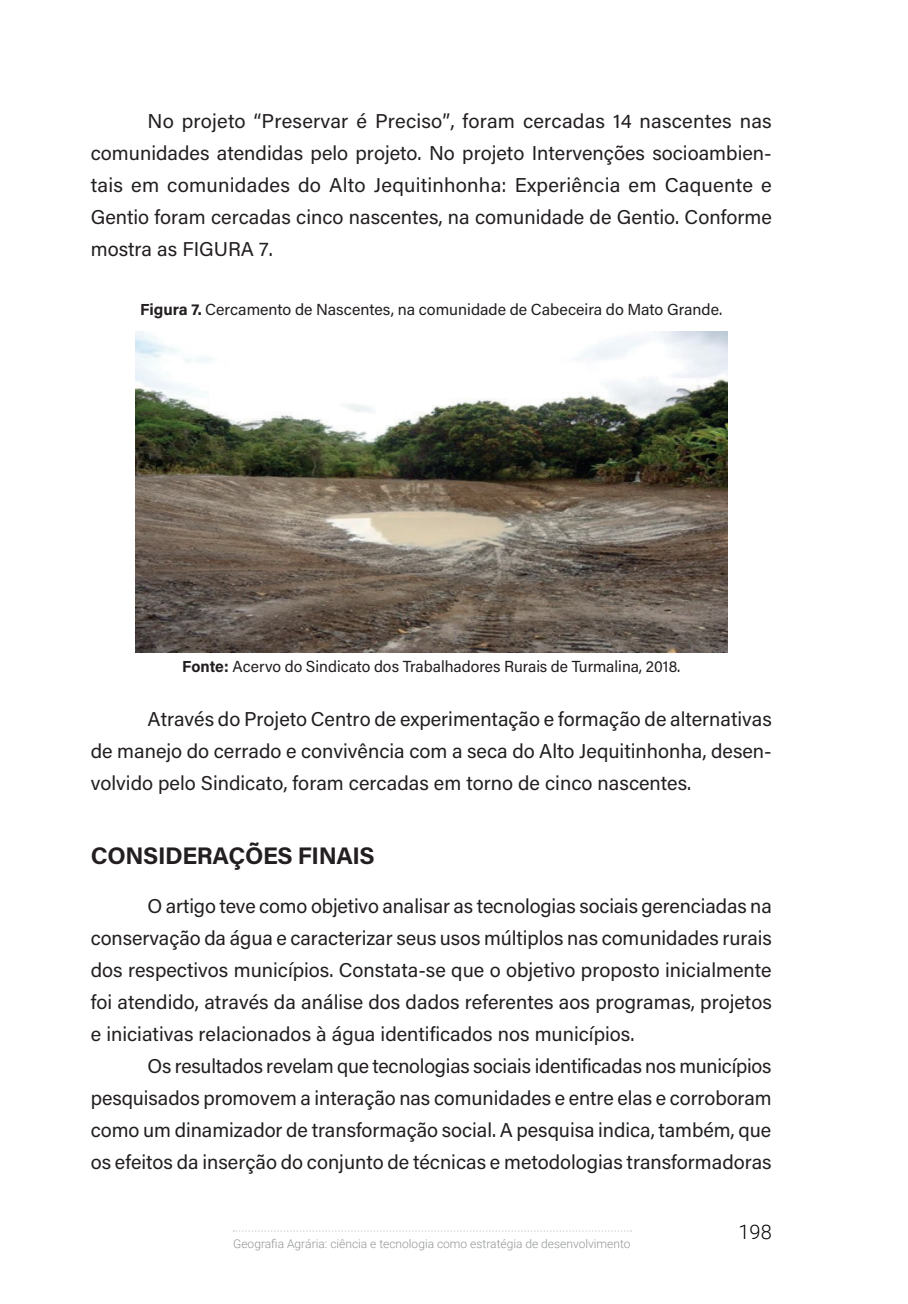
<style>
.page{position:relative;width:908px;height:1304px;background:#fff}
.page>*{position:absolute;margin:0;border:0;box-sizing:border-box;transform-origin:0 0}
._01_titulo{font:700 24px "Acumin Pro";letter-spacing:-.015em;color:#231f20}
._04_texto{font:20px/32px "Acumin Pro";color:#231f20;text-align:justify}
.t1{font:300 20px "Roboto";color:#040101}
._06_figura-quadro-tabela{font:16px "Acumin Pro";color:#231f20}
._06_fonte{font:16px "Acumin Pro";color:#231f20}
.t2{font:300 12px "Roboto";color:#939598}
.s1{font-weight:700}
</style>
<div class="page">
<svg style="left:233px;top:1230px;width:398px;height:2px"></svg>
<img style="left:135px;top:331px;width:591px;height:321px">
<p class="_04_texto" style="left:91px;top:104px;width:682px;text-indent:57px">No projeto “Preservar é Preciso”, foram cercadas 14 nascentes nas comunidades atendidas pelo projeto. No projeto Intervenções socioambien&shy;tais em comunidades do Alto Jequitinhonha: Experiência em Caquente e Gentio foram cercadas cinco nascentes, na comunidade de Gentio. Conforme mostra as FIGURA 7.</p>
<p class="_06_figura-quadro-tabela" style="left:140px;top:298px;width:583px"><span class="s1">Figura 7.</span> Cercamento de Nascentes, na comunidade de Cabeceira do Mato Grande.</p>
<p class="_06_fonte" style="left:182px;top:655px;width:499px"><span class="s1">Fonte:</span> Acervo do Sindicato dos Trabalhadores Rurais de Turmalina, 2018.</p>
<p class="_04_texto" style="left:91px;top:702px;width:682px;text-indent:57px">Através do Projeto Centro de experimentação e formação de alternativas de manejo do cerrado e convivência com a seca do Alto Jequitinhonha, desen&shy;volvido pelo Sindicato, foram cercadas em torno de cinco nascentes.</p>
<p class="_01_titulo" style="left:91px;top:838px;width:285px">CONSIDERAÇÕES FINAIS</p>
<p class="_04_texto" style="left:91px;top:889px;width:682px;text-indent:57px">O artigo teve como objetivo analisar as tecnologias sociais gerenciadas na conservação da água e caracterizar seus usos múltiplos nas comunidades rurais dos respectivos municípios. Constata-se que o objetivo proposto inicialmente foi atendido, através da análise dos dados referentes aos programas, projetos e iniciativas relacionados à água identificados nos municípios.</p>
<p class="_04_texto" style="left:91px;top:1049px;width:682px;text-indent:57px">Os resultados revelam que tecnologias sociais identificadas nos municípios pesquisados promovem a interação nas comunidades e entre elas e corroboram como um dinamizador de transformação social. A pesquisa indica, também, que os efeitos da inserção do conjunto de técnicas e metodologias transformadoras</p>
<p class="t2" style="left:233px;top:1235px;width:398px">Geografia Agrária: ciência e tecnologia como estratégia de desenvolvimento</p>
<p class="t1" style="left:738px;top:1218px;width:35px">198</p>
</div>
